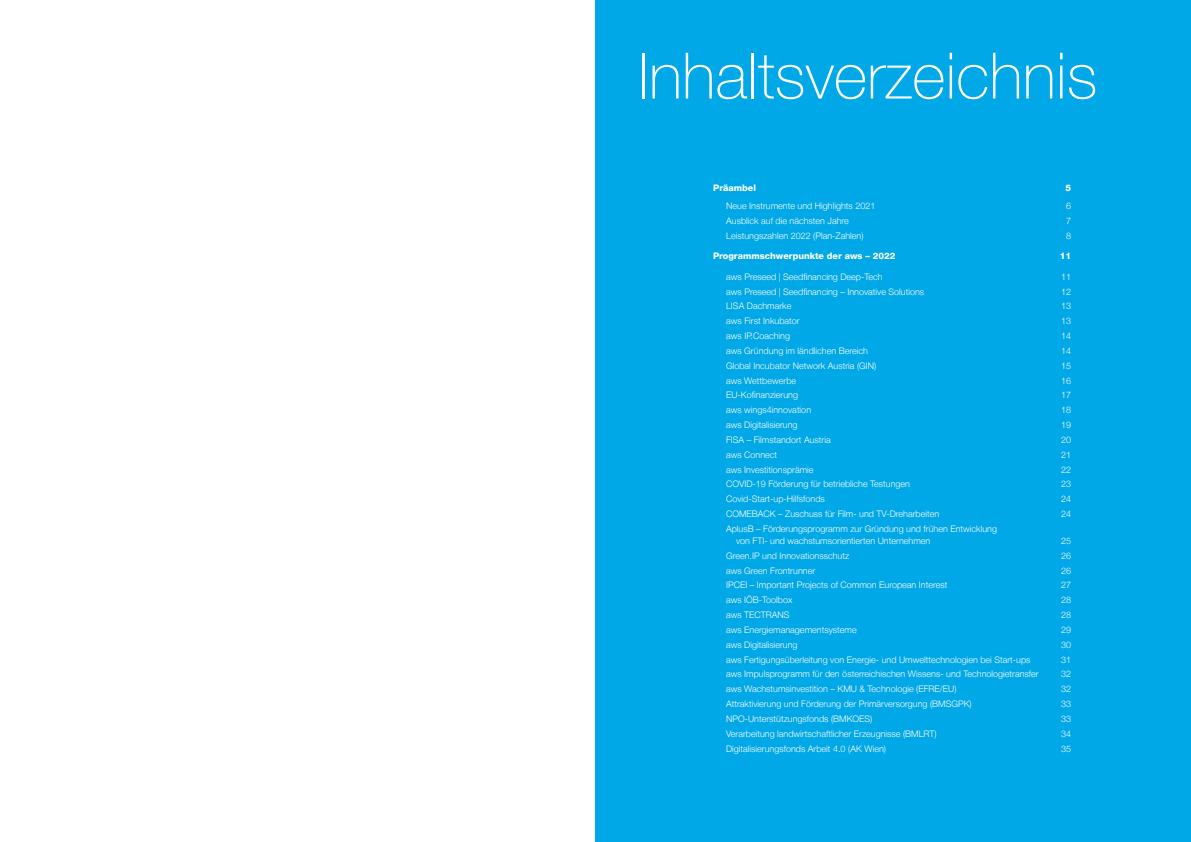
<style>
.page{position:relative;width:1191px;height:842px;background:#fff}
.page>*{position:absolute;margin:0;border:0;box-sizing:border-box;transform-origin:0 0}
.t1{font:100 64px "Helvetica Neue LT";color:#fff}
.t2{font:300 9px/12px "Helvetica Neue LT";color:#fff}
.t3{font:800 9px "Helvetica Neue LT";color:#fff}
</style>
<div class="page">
<div style="left:595px;top:0;width:596px;height:842px;background:#00a8e7"></div>
<h1 class="t1" style="left:638px;top:39px;width:461px">Inhaltsverzeichnis</h1>
<p class="t3" style="left:713px;top:183px;width:44px">Präambel</p>
<p class="t3" style="left:1065px;top:183px;width:7px">5</p>
<p class="t2" style="left:726px;top:200px;width:151px">Neue Instrumente und Highlights 2021</p>
<p class="t2" style="left:1066px;top:200px;width:7px">6</p>
<p class="t2" style="left:726px;top:214px;width:124px">Ausblick auf die nächsten Jahre</p>
<p class="t2" style="left:1066px;top:214px;width:7px">7</p>
<p class="t2" style="left:726px;top:229px;width:139px">Leistungszahlen 2022 (Plan-Zahlen)</p>
<p class="t2" style="left:1066px;top:229px;width:7px">8</p>
<p class="t3" style="left:713px;top:251px;width:184px">Programmschwerpunkte der aws – 2022</p>
<p class="t3" style="left:1060px;top:251px;width:13px">11</p>
<p class="t2" style="left:726px;top:270px;width:158px">aws Preseed | Seedfinancing Deep-Tech</p>
<p class="t2" style="left:1061px;top:270px;width:12px">11</p>
<p class="t2" style="left:726px;top:285px;width:200px">aws Preseed | Seedfinancing – Innovative Solutions</p>
<p class="t2" style="left:1061px;top:285px;width:12px">12</p>
<p class="t2" style="left:726px;top:300px;width:67px">LISA Dachmarke</p>
<p class="t2" style="left:1061px;top:300px;width:12px">13</p>
<p class="t2" style="left:726px;top:315px;width:75px">aws First Inkubator</p>
<p class="t2" style="left:1061px;top:315px;width:12px">13</p>
<p class="t2" style="left:726px;top:330px;width:65px">aws IP.Coaching</p>
<p class="t2" style="left:1061px;top:330px;width:12px">14</p>
<p class="t2" style="left:726px;top:344px;width:143px">aws Gründung im ländlichen Bereich</p>
<p class="t2" style="left:1061px;top:344px;width:12px">14</p>
<p class="t2" style="left:726px;top:359px;width:152px">Global Incubator Network Austria (GIN)</p>
<p class="t2" style="left:1061px;top:359px;width:12px">15</p>
<p class="t2" style="left:726px;top:374px;width:72px">aws Wettbewerbe</p>
<p class="t2" style="left:1061px;top:374px;width:12px">16</p>
<p class="t2" style="left:726px;top:389px;width:74px">EU-Kofinanzierung</p>
<p class="t2" style="left:1061px;top:389px;width:12px">17</p>
<p class="t2" style="left:726px;top:404px;width:87px">aws wings4innovation</p>
<p class="t2" style="left:1061px;top:404px;width:12px">18</p>
<p class="t2" style="left:726px;top:419px;width:73px">aws Digitalisierung</p>
<p class="t2" style="left:1061px;top:419px;width:12px">19</p>
<p class="t2" style="left:726px;top:433px;width:106px">FISA – Filmstandort Austria</p>
<p class="t2" style="left:1061px;top:433px;width:12px">20</p>
<p class="t2" style="left:726px;top:448px;width:53px">aws Connect</p>
<p class="t2" style="left:1061px;top:448px;width:12px">21</p>
<p class="t2" style="left:726px;top:463px;width:89px">aws Investitionsprämie</p>
<p class="t2" style="left:1061px;top:463px;width:12px">22</p>
<p class="t2" style="left:726px;top:478px;width:185px">COVID-19 Förderung für betriebliche Testungen</p>
<p class="t2" style="left:1061px;top:478px;width:12px">23</p>
<p class="t2" style="left:726px;top:493px;width:100px">Covid-Start-up-Hilfsfonds</p>
<p class="t2" style="left:1061px;top:493px;width:12px">24</p>
<p class="t2" style="left:726px;top:508px;width:215px">COMEBACK – Zuschuss für Film- und TV-Dreharbeiten</p>
<p class="t2" style="left:1061px;top:508px;width:12px">24</p>
<p class="t2" style="left:736px;top:522px;width:262px;text-indent:-10px">AplusB – Förderungsprogramm zur Gründung und frühen Entwicklung von FTI- und wachstumsorientierten Unternehmen</p>
<p class="t2" style="left:1061px;top:534px;width:12px">25</p>
<p class="t2" style="left:726px;top:549px;width:125px">Green.IP und Innovationsschutz</p>
<p class="t2" style="left:1061px;top:549px;width:12px">26</p>
<p class="t2" style="left:726px;top:564px;width:91px">aws Green Frontrunner</p>
<p class="t2" style="left:1061px;top:564px;width:12px">26</p>
<p class="t2" style="left:726px;top:579px;width:223px">IPCEI – Important Projects of Common European Interest</p>
<p class="t2" style="left:1061px;top:579px;width:12px">27</p>
<p class="t2" style="left:726px;top:594px;width:68px">aws IÖB-Toolbox</p>
<p class="t2" style="left:1061px;top:594px;width:12px">28</p>
<p class="t2" style="left:726px;top:609px;width:65px">aws TECTRANS</p>
<p class="t2" style="left:1061px;top:609px;width:12px">28</p>
<p class="t2" style="left:726px;top:623px;width:132px">aws Energiemanagementsysteme</p>
<p class="t2" style="left:1061px;top:623px;width:12px">29</p>
<p class="t2" style="left:726px;top:638px;width:73px">aws Digitalisierung</p>
<p class="t2" style="left:1061px;top:638px;width:12px">30</p>
<p class="t2" style="left:726px;top:653px;width:306px">aws Fertigungsüberleitung von Energie- und Umwelttechnologien bei Start-ups</p>
<p class="t2" style="left:1061px;top:653px;width:12px">31</p>
<p class="t2" style="left:726px;top:668px;width:314px">aws Impulsprogramm für den österreichischen Wissens- und Technologietransfer</p>
<p class="t2" style="left:1061px;top:668px;width:12px">32</p>
<p class="t2" style="left:726px;top:683px;width:232px">aws Wachstumsinvestition – KMU &amp; Technologie (EFRE/EU)</p>
<p class="t2" style="left:1061px;top:683px;width:12px">32</p>
<p class="t2" style="left:726px;top:698px;width:247px">Attraktivierung und Förderung der Primärversorgung (BMSGPK)</p>
<p class="t2" style="left:1061px;top:698px;width:12px">33</p>
<p class="t2" style="left:726px;top:712px;width:148px">NPO-Unterstützungsfonds (BMKOES)</p>
<p class="t2" style="left:1061px;top:712px;width:12px">33</p>
<p class="t2" style="left:726px;top:727px;width:212px">Verarbeitung landwirtschaftlicher Erzeugnisse (BMLRT)</p>
<p class="t2" style="left:1061px;top:727px;width:12px">34</p>
<p class="t2" style="left:726px;top:742px;width:161px">Digitalisierungsfonds Arbeit 4.0 (AK Wien)</p>
<p class="t2" style="left:1061px;top:742px;width:12px">35</p>
</div>
